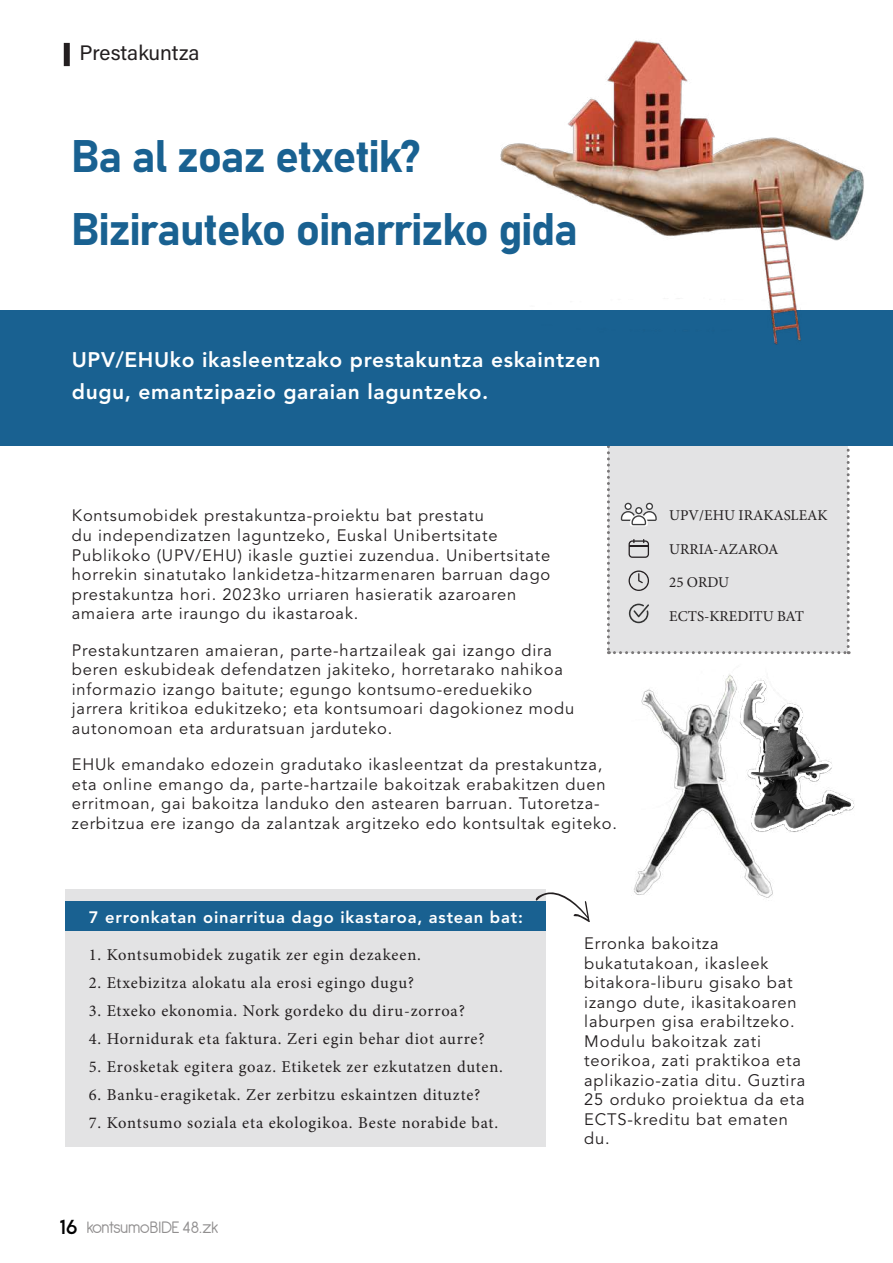
<style>
.page{position:relative;width:893px;height:1263px;background:#fff}
.page>*{position:absolute;margin:0;border:0;box-sizing:border-box;transform-origin:0 0}
.t1{font:45px/72.8px "Bahnschrift";letter-spacing:-.03em;color:#196191}
.t2{font:800 21px/31.5px "Avenir LT Std";letter-spacing:.03em;color:#fff}
.t3{font:21px "Acumin Variable Concept";color:#231f20}
.t4{font:18px "Antipasto";letter-spacing:-.03em;color:#231f20}
.t5{font:16.5px/19.5px "Avenir LT Std";letter-spacing:.05em;color:#231f20}
.t6{font:16.5px "Minion Pro";letter-spacing:.05em;color:#231f20}
.t7{font:800 16.5px "Avenir LT Std";letter-spacing:.05em;color:#fff}
.t8{font:15px "Minion Pro";color:#231f20}
.t9{font:8.85px "LEMONMILK";color:#000001}
</style>
<div class="page">
<div style="left:65px;top:889px;width:480px;height:257px;background:#e3e3e4"></div>
<div style="left:0;top:310px;width:893px;height:136px;background:#196191"></div>
<div style="left:65px;top:901px;width:480px;height:30px;background:#196191"></div>
<svg style="left:536px;top:889px;width:54px;height:33px"></svg>
<div style="left:64px;top:43px;width:6px;height:23px;background:#231f20"></div>
<div style="left:607px;top:446px;width:243px;height:208px;background:#e3e3e4"></div>
<img style="left:500px;top:40px;width:364px;height:305px">
<img style="left:787px;top:703px;width:68px;height:129px">
<img style="left:631px;top:653px;width:156px;height:245px">
<p class="t3" style="left:80px;top:45px;width:122px">Prestakuntza</p>
<h1 class="t1" style="left:71px;top:123px;width:509px">Ba al zoaz etxetik?<br>Bizirauteko oinarrizko gida</h1>
<p class="t2" style="left:72px;top:344px;width:530px">UPV/EHUko ikasleentzako prestakuntza eskaintzen dugu, emantzipazio garaian laguntzeko.</p>
<p class="t5" style="left:72px;top:508px;width:480px">Kontsumobidek prestakuntza-proiektu bat prestatu<br>du independizatzen laguntzeko, Euskal Unibertsitate Publikoko (UPV/EHU) ikasle guztiei zuzendua. Unibertsitate horrekin sinatutako lankidetza-hitzarmenaren barruan dago prestakuntza hori. 2023ko urriaren hasieratik azaroaren amaiera arte iraungo du ikastaroak.</p>
<p class="t5" style="left:72px;top:642px;width:504px">Prestakuntzaren amaieran, parte-hartzaileak gai izango dira beren eskubideak defendatzen jakiteko, horretarako nahikoa informazio izango baitute; egungo kontsumo-ereduekiko jarrera kritikoa edukitzeko; eta kontsumoari dagokionez modu autonomoan eta arduratsuan jarduteko.</p>
<p class="t5" style="left:72px;top:756px;width:547px">EHUk emandako edozein gradutako ikasleentzat da prestakuntza, eta online emango da, parte-hartzaile bakoitzak erabakitzen duen erritmoan, gai bakoitza landuko den astearen barruan. Tutoretza&shy;zerbitzua ere izango da zalantzak argitzeko edo kontsultak egiteko.</p>
<p class="t8" style="left:669px;top:509px;width:160px">UPV/EHU IRAKASLEAK</p>
<p class="t8" style="left:669px;top:543px;width:111px">URRIA-AZAROA</p>
<p class="t8" style="left:669px;top:577px;width:62px">25 ORDU</p>
<p class="t8" style="left:669px;top:610px;width:137px">ECTS-KREDITU BAT</p>
<p class="t7" style="left:89px;top:908px;width:436px">7 erronkatan oinarritua dago ikastaroa, astean bat:</p>
<p class="t6" style="left:89px;top:948px;width:334px">1. Kontsumobidek zugatik zer egin dezakeen.</p>
<p class="t6" style="left:89px;top:976px;width:327px">2. Etxebizitza alokatu ala erosi egingo dugu?</p>
<p class="t6" style="left:89px;top:1004px;width:378px">3. Etxeko ekonomia. Nork gordeko du diru-zorroa?</p>
<p class="t6" style="left:89px;top:1032px;width:397px">4. Hornidurak eta faktura. Zeri egin behar diot aurre?</p>
<p class="t6" style="left:89px;top:1060px;width:416px">5. Erosketak egitera goaz. Etiketek zer ezkutatzen duten.</p>
<p class="t6" style="left:89px;top:1088px;width:393px">6. Banku-eragiketak. Zer zerbitzu eskaintzen dituzte?</p>
<p class="t6" style="left:89px;top:1116px;width:411px">7. Kontsumo soziala eta ekologikoa. Beste norabide bat.</p>
<p class="t9" style="left:60px;top:1225px;width:19px">16</p>
<p class="t4" style="left:86px;top:1216px;width:134px">kontsumoBIDE 48.zk</p>
<p class="t5" style="left:584px;top:935px;width:223px">Erronka bakoitza bukatutakoan, ikasleek bitakora-liburu gisako bat izango dute, ikasitakoaren laburpen gisa erabiltzeko.<br>Modulu bakoitzak zati teorikoa, zati praktikoa eta aplikazio-zatia ditu. Guztira<br>25 orduko proiektua da eta<br>ECTS-kreditu bat ematen du.</p>
</div>
